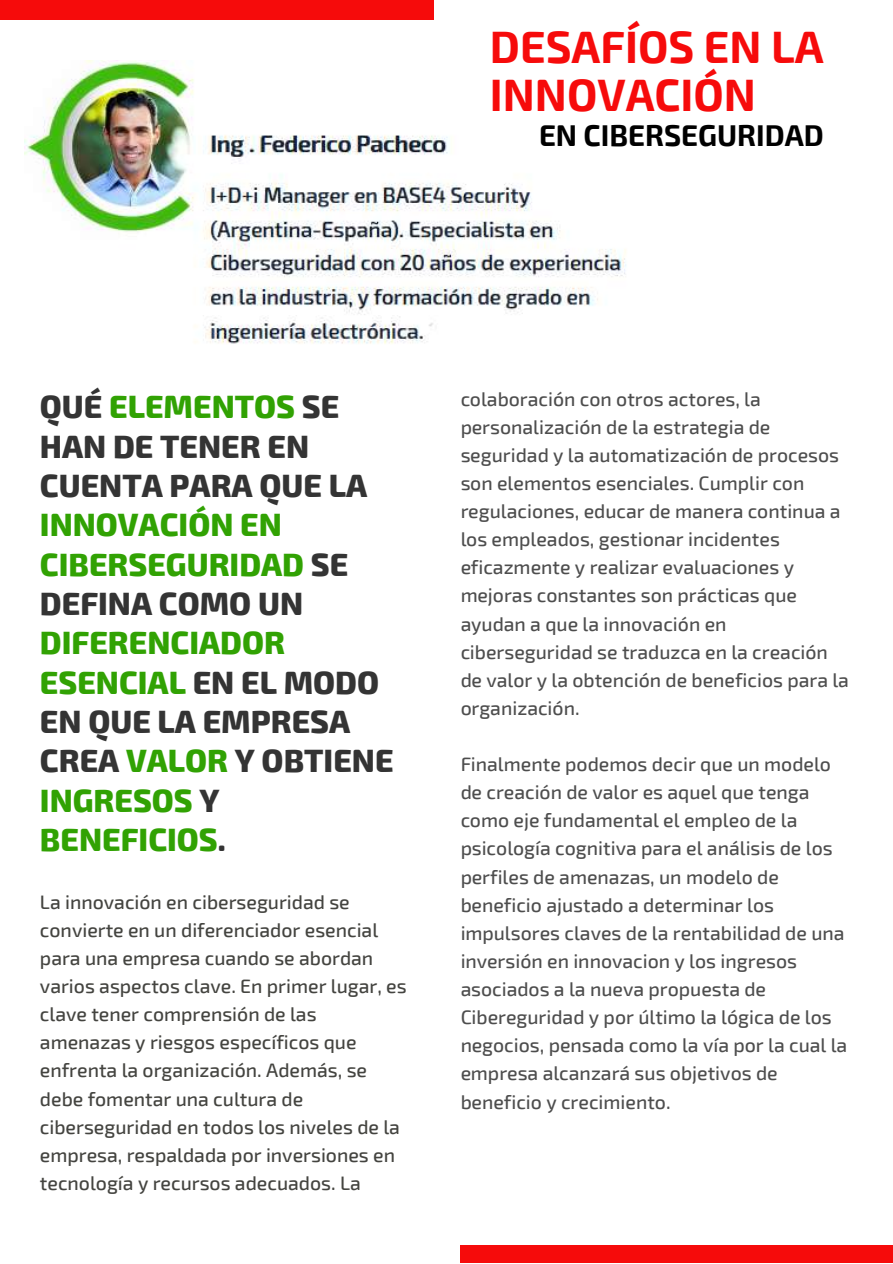
<style>
.page{position:relative;width:893px;height:1264px;background:#fff}
.page>*{position:absolute;margin:0;border:0;box-sizing:border-box;transform-origin:0 0}
.t1{font:700 44.4px/48.3px "Exo 2";color:#f60b0b}
.t2{font:800 31.65px/39.3px "Exo 2";color:#31a203}
.t3{font:800 31.65px/39.3px "Exo 2";color:#343434}
.t4{font:700 29.4px "Exo 2";color:#000}
.t5{font:500 19.5px/28px "Exo 2";color:#000}
.t6{font:500 19.5px/28px "Exo 2";color:#444440}
.s1{color:#31a203}
.s2{color:#343434}
</style>
<div class="page">
<div style="left:460px;top:1245px;width:432px;height:17px;background:#f60b0b"></div>
<div style="left:0;top:0;width:434px;height:20px;background:#f60b0b"></div>
<img style="left:25px;top:61px;width:601px;height:283px">
<h1 class="t1" style="left:490px;top:21px;width:335px">DESAFÍOS EN LA<br>INNOVACIÓN</h1>
<h3 class="t4" style="left:539px;top:116px;width:286px">EN CIBERSEGURIDAD</h3>
<h2 class="t3" style="left:40px;top:385px;width:328px">QUÉ <span class="s1">ELEMENTOS</span> SE<br>HAN DE TENER EN<br>CUENTA PARA QUE LA</h2>
<h2 class="t2" style="left:40px;top:503px;width:310px">INNOVACIÓN EN<br>CIBERSEGURIDAD <span class="s2">SE<br>DEFINA COMO UN</span></h2>
<h2 class="t2" style="left:40px;top:621px;width:355px">DIFERENCIADOR<br>ESENCIAL <span class="s2">EN EL MODO<br>EN QUE LA EMPRESA<br>CREA</span> VALOR <span class="s2">Y OBTIENE<br></span>INGRESOS <span class="s2">Y<br></span>BENEFICIOS<span class="s2">.</span></h2>
<p class="t6" style="left:40px;top:887px;width:368px">La innovación en ciberseguridad se convierte en un diferenciador esencial para una empresa cuando se abordan varios aspectos clave. En primer lugar, es clave tener comprensión de las amenazas y riesgos específicos que enfrenta la organización. Además, se debe fomentar una cultura de ciberseguridad en todos los niveles de la empresa, respaldada por inversiones en tecnología y recursos adecuados. La</p>
<p class="t5" style="left:460px;top:384px;width:390px">colaboración con otros actores, la personalización de la estrategia de seguridad y la automatización de procesos son elementos esenciales. Cumplir con regulaciones, educar de manera continua a los empleados, gestionar incidentes eficazmente y realizar evaluaciones y mejoras constantes son prácticas que ayudan a que la innovación en ciberseguridad se traduzca en la creación de valor y la obtención de beneficios para la organización.</p>
<p class="t5" style="left:460px;top:749px;width:388px">Finalmente podemos decir que un modelo de creación de valor es aquel que tenga como eje fundamental el empleo de la psicología cognitiva para el análisis de los perfiles de amenazas, un modelo de beneficio ajustado a determinar los impulsores claves de la rentabilidad de una inversión en innovacion y los ingresos asociados a la nueva propuesta de Cibereguridad y por último la lógica de los negocios, pensada como la vía por la cual la empresa alcanzará sus objetivos de beneficio y crecimiento.</p>
</div>
